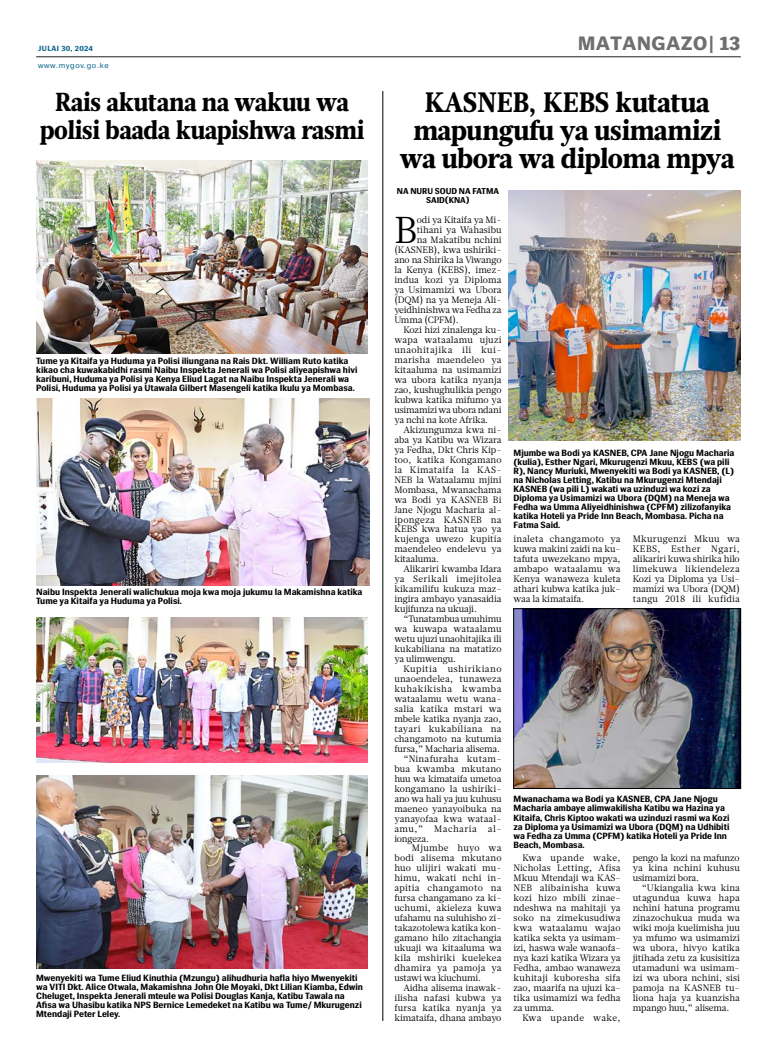
<style>
.page{position:relative;width:776px;height:1055px;background:#fff}
.page>*{position:absolute;margin:0;border:0;box-sizing:border-box;transform-origin:0 0}
.Paragraph_1_copy{font:37.3px "Glosa Text";color:#000}
.Main_headline{font:900 28px/28px "Glosa Text";color:#000;text-align:center;scale:.95 1}
.Main_headline-2{font:900 26px/28px "Glosa Text";letter-spacing:-.005em;color:#000;text-align:center;scale:.93 1}
.t1{font:700 19.5px "Olisipone";letter-spacing:.025em;color:#706f6f}
.Paragraph_1_copy-2{font:9.2px/10px "Glosa Text";letter-spacing:-.005em;color:#000;text-align:justify}
.Paragraph_1_copy-3{font:9.2px "Glosa Text";letter-spacing:.035em;color:#000}
.EA_subhead{font:700 9px/9px "Siri";color:#000}
.NEW_Byline{font:700 8.5px/9px "Siri";color:#000;text-align:center}
.t2{font:7.5px "Pragmatica";letter-spacing:.08em;color:#046089}
.t3{font:700 7.5px "Siri";letter-spacing:.05em;color:#046089}
.s1{font-family:"Siri";font-weight:800}
</style>
<div class="page">
<hr style="left:36px;top:57px;width:704px;height:1px;background:#231f20">
<img style="left:508px;top:191px;width:231px;height:249px">
<img style="left:36px;top:161px;width:332px;height:193px">
<img style="left:36px;top:398px;width:333px;height:187px">
<img style="left:36px;top:617px;width:332px;height:145px">
<img style="left:36px;top:775px;width:332px;height:193px">
<hr style="left:382px;top:91px;width:1px;height:929px;background:#000">
<img style="left:515px;top:610px;width:223px;height:176px">
<div style="left:513px;top:608px;width:227px;height:180px;border:1px solid #000"></div>
<p class="t3" style="left:38px;top:44px;width:56px">JULAI 30, 2024</p>
<h3 class="t1" style="left:578px;top:31px;width:163px">MATANGAZO| <span class="s1">13</span></h3>
<p class="t2" style="left:38px;top:61px;width:72px">www.mygov.go.ke</p>
<p class="Main_headline-2" style="left:40px;top:88px;width:350px">Rais akutana na wakuu wa polisi baada kuapishwa rasmi</p>
<p class="EA_subhead" style="left:36px;top:356px;width:323px">Tume ya Kitaifa ya Huduma ya Polisi iliungana na Rais Dkt. William Ruto katika kikao cha kuwakabidhi rasmi Naibu Inspekta Jenerali wa Polisi aliyeapishwa hivi karibuni, Huduma ya Polisi ya Kenya Eliud Lagat na Naibu Inspekta Jenerali wa Polisi, Huduma ya Polisi ya Utawala Gilbert Masengeli katika Ikulu ya Mombasa.</p>
<p class="EA_subhead" style="left:36px;top:587px;width:327px">Naibu Inspekta Jenerali walichukua moja kwa moja jukumu la Makamishna katika<br>Tume ya Kitaifa ya Huduma ya Polisi.</p>
<p class="EA_subhead" style="left:36px;top:973px;width:328px">Mwenyekiti wa Tume Eliud Kinuthia (Mzungu) alihudhuria hafla hiyo Mwenyekiti wa VITI Dkt. Alice Otwala, Makamishna John Ole Moyaki, Dkt Lilian Kiamba, Edwin Cheluget, Inspekta Jenerali mteule wa Polisi Douglas Kanja, Katibu Tawala na Afisa wa Uhasibu katika NPS Bernice Lemedeket na Katibu wa Tume/ Mkurugenzi Mtendaji Peter Leley.</p>
<p class="Main_headline" style="left:399px;top:89px;width:353px">KASNEB, KEBS kutatua mapungufu ya usimamizi wa ubora wa diploma mpya</p>
<p class="NEW_Byline" style="left:397px;top:186px;width:103px">NA NURU SOUD NA FATMA<br>SAID(KNA)</p>
<p class="Paragraph_1_copy" style="left:394px;top:206px;width:24px">B</p>
<p class="Paragraph_1_copy-2" style="left:416px;top:215px;width:86px">odi ya Kitaifa ya Mi-</p>
<p class="Paragraph_1_copy-2" style="left:416px;top:225px;width:86px">tihani ya Wahasibu</p>
<p class="Paragraph_1_copy-2" style="left:416px;top:235px;width:86px">na Makatibu nchini</p>
<p class="Paragraph_1_copy-2" style="left:394px;top:245px;width:109px">(KASNEB), kwa ushiriki-</p>
<p class="Paragraph_1_copy-2" style="left:394px;top:255px;width:109px">ano na Shirika la Viwango</p>
<p class="Paragraph_1_copy-2" style="left:394px;top:265px;width:109px">la Kenya (KEBS), imez-</p>
<p class="Paragraph_1_copy-2" style="left:394px;top:275px;width:109px">indua kozi ya Diploma</p>
<p class="Paragraph_1_copy-2" style="left:394px;top:285px;width:109px">ya Usimamizi wa Ubora</p>
<p class="Paragraph_1_copy-2" style="left:394px;top:295px;width:109px">(DQM) na ya Meneja Ali-</p>
<p class="Paragraph_1_copy-2" style="left:394px;top:305px;width:109px">yeidhinishwa wa Fedha za</p>
<p class="Paragraph_1_copy-2" style="left:394px;top:315px;width:66px">Umma (CPFM).</p>
<p class="Paragraph_1_copy-2" style="left:394px;top:325px;width:109px;text-indent:9px">Kozi hizi zinalenga ku&shy;wapa wataalamu ujuzi unaohitajika ili kui&shy;marisha maendeleo ya kitaaluma na usimamizi wa ubora katika nyanja zao, kushughulikia pengo kubwa katika mifumo ya usimamizi wa ubora ndani ya nchi na kote Afrika.</p>
<p class="Paragraph_1_copy-2" style="left:394px;top:424px;width:109px;text-indent:9px">Akizungumza kwa ni&shy;aba ya Katibu wa Wizara ya Fedha, Dkt Chris Kip&shy;too, katika Kongamano la Kimataifa la KAS-NEB la Wataalamu mjini Mombasa, Mwanachama wa Bodi ya KASNEB Bi Jane Njogu Macharia al&shy;ipongeza KASNEB na KEBS kwa hatua yao ya kujenga uwezo kupitia maendeleo endelevu ya kitaaluma.</p>
<p class="Paragraph_1_copy-2" style="left:394px;top:564px;width:109px;text-indent:9px">Alikariri kwamba Idara ya Serikali imejitolea kikamilifu kukuza maz&shy;ingira ambayo yanasaidia kujifunza na ukuaji.</p>
<p class="Paragraph_1_copy-2" style="left:394px;top:614px;width:109px;text-indent:9px">“Tunatambua umuhimu wa kuwapa wataalamu wetu ujuzi unaohitajika ili kukabiliana na matatizo ya ulimwengu.</p>
<p class="Paragraph_1_copy-2" style="left:394px;top:664px;width:109px;text-indent:9px">Kupitia ushirikiano unaoendelea, tunaweza kuhakikisha kwamba wataalamu wetu wana&shy;salia katika mstari wa mbele katika nyanja zao, tayari kukabiliana na changamoto na kutumia fursa,” Macharia alisema.</p>
<p class="Paragraph_1_copy-2" style="left:394px;top:753px;width:109px;text-indent:9px">“Ninafuraha kutam&shy;bua kwamba mkutano huu wa kimataifa umetoa kongamano la ushiriki&shy;ano wa hali ya juu kuhusu maeneo yanayoibuka na yanayofaa kwa wataal&shy;amu,” Macharia al&shy;iongeza.</p>
<p class="Paragraph_1_copy-2" style="left:394px;top:843px;width:109px;text-indent:18px">Mjumbe huyo wa bodi alisema mkutano huo ulijiri wakati mu&shy;himu, wakati nchi in&shy;apitia changamoto na fursa changamano za ki&shy;uchumi, akieleza kuwa ufahamu na suluhisho zi&shy;takazotolewa katika kon&shy;gamano hilo zitachangia ukuaji wa kitaaluma wa kila mshiriki kuelekea dhamira ya pamoja ya ustawi wa kiuchumi.</p>
<p class="Paragraph_1_copy-2" style="left:394px;top:982px;width:109px;text-indent:9px">Aidha alisema inawak&shy;ilisha nafasi kubwa ya fursa katika nyanja ya kimataifa, dhana ambayo</p>
<p class="EA_subhead" style="left:513px;top:448px;width:222px">Mjumbe wa Bodi ya KASNEB, CPA Jane Njogu Macharia (kulia), Esther Ngari, Mkurugenzi Mkuu, KEBS (wa pili R), Nancy Muriuki, Mwenyekiti wa Bodi ya KASNEB, (L) na Nicholas Letting, Katibu na Mkurugenzi Mtendaji KASNEB (wa pili L) wakati wa uzinduzi wa kozi za Diploma ya Usimamizi wa Ubora (DQM) na Meneja wa Fedha wa Umma Aliyeidhinishwa (CPFM) zilizofanyika katika Hoteli ya Pride Inn Beach, Mombasa. Picha na Fatma Said.</p>
<p class="Paragraph_1_copy-2" style="left:513px;top:534px;width:109px">inaleta changamoto ya kuwa makini zaidi na ku&shy;tafuta uwezekano mpya, ambapo wataalamu wa Kenya wanaweza kuleta athari kubwa katika juk&shy;waa la kimataifa.</p>
<p class="Paragraph_1_copy-2" style="left:632px;top:534px;width:109px">Mkurugenzi Mkuu wa KEBS, Esther Ngari, alikariri kuwa shirika hilo limekuwa likiendeleza Kozi ya Diploma ya Usi&shy;mamizi wa Ubora (DQM) tangu 2018 ili kufidia</p>
<p class="EA_subhead" style="left:513px;top:795px;width:217px">Mwanachama wa Bodi ya KASNEB, CPA Jane Njogu Macharia ambaye alimwakilisha Katibu wa Hazina ya Kitaifa, Chris Kiptoo wakati wa uzinduzi rasmi wa Kozi za Diploma ya Usimamizi wa Ubora (DQM) na Udhibiti wa Fedha za Umma (CPFM) katika Hoteli ya Pride Inn Beach, Mombasa.</p>
<p class="Paragraph_1_copy-2" style="left:513px;top:853px;width:109px;text-indent:9px">Kwa upande wake, Nicholas Letting, Afisa Mkuu Mtendaji wa KAS-NEB alibainisha kuwa kozi hizo mbili zinae&shy;ndeshwa na mahitaji ya soko na zimekusudiwa kwa wataalamu wajao katika sekta ya usimam&shy;izi, haswa wale wanaofa&shy;nya kazi katika Wizara ya Fedha, ambao wanaweza kuhitaji kuboresha sifa zao, maarifa na ujuzi ka&shy;tika usimamizi wa fedha za umma.</p>
<p class="Paragraph_1_copy-3" style="left:522px;top:1011px;width:100px">Kwa upande wake,</p>
<p class="Paragraph_1_copy-2" style="left:632px;top:853px;width:109px">pengo la kozi na mafunzo ya kina nchini kuhusu usimamizi bora.</p>
<p class="Paragraph_1_copy-2" style="left:632px;top:883px;width:109px;text-indent:9px">“Ukiangalia kwa kina utagundua kuwa hapa nchini hatuna programu zinazochukua muda wa wiki moja kuelimisha juu ya mfumo wa usimamizi wa ubora, hivyo katika jitihada zetu za kusisitiza utamaduni wa usimam&shy;izi wa ubora nchini, sisi pamoja na KASNEB tu&shy;liona haja ya kuanzisha mpango huu,” alisema.</p>
</div>
